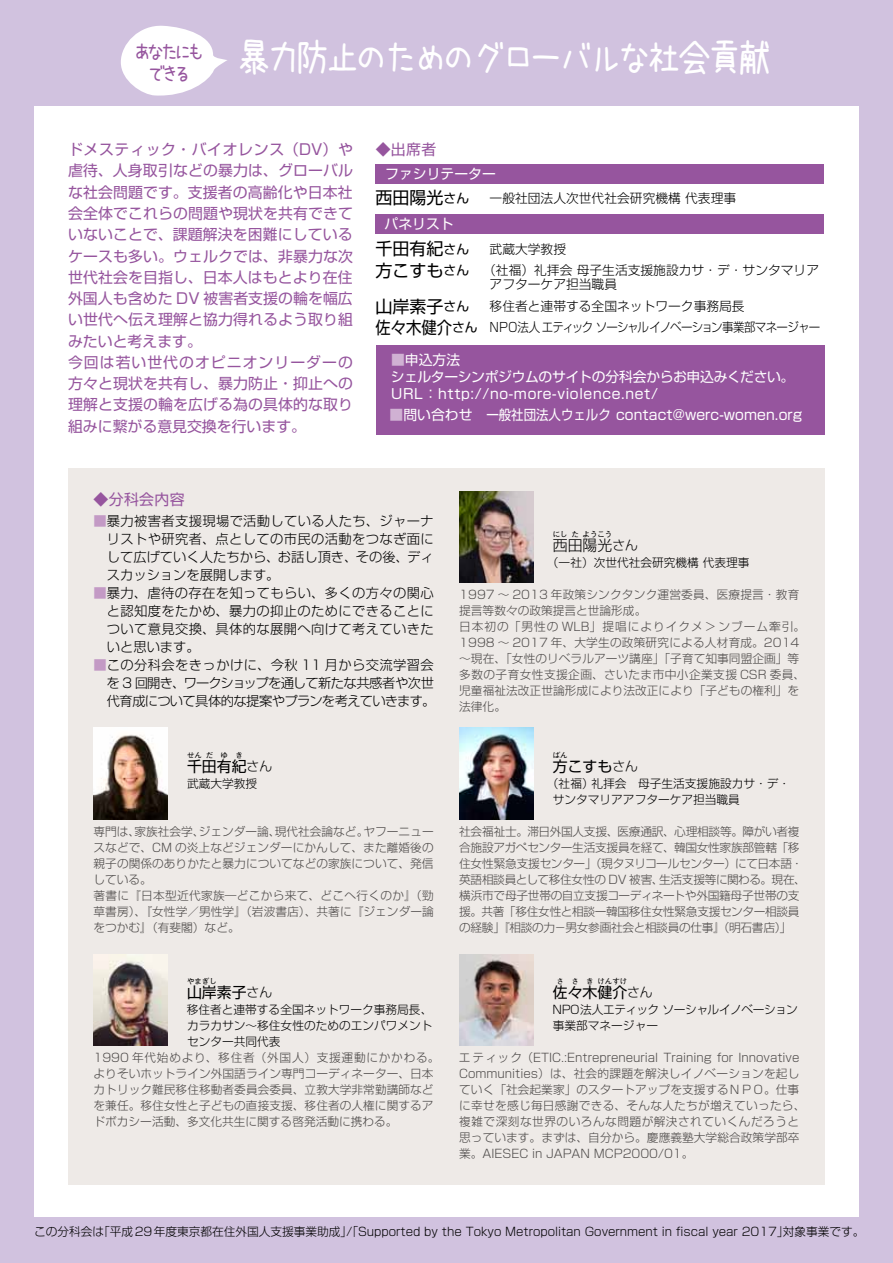
<style>
.page{position:relative;width:893px;height:1263px;background:#d1c2df}
.page>*{position:absolute;margin:0;border:0;box-sizing:border-box;transform-origin:0 0}
.t1{font:37.95px "uzura font";letter-spacing:-.155em;color:#fff;scale:.92 1}
.t2{font:19.95px "uzura font";color:#96559e;scale:.92 1}
.t3{font:16.95px "Shin Go Pro";color:#000}
.t4{font:16.95px "Shin Go Pro";color:#000;scale:.9 1}
.t5{font:14.85px/21.3px "Shin Go Pro";letter-spacing:.01em;color:#96559e}
.t6{font:14.85px "Shin Go Pro";color:#000}
.t7{font:300 14.85px "Shin Go Pro";color:#000}
.t8{font:13.8px/17px "Shin Go Pro";color:#fff}
.t9{font:300 13.35px/18px "Shin Go Pro";color:#000;text-align:justify}
.t10{font:300 13.35px/18px "Shin Go Pro";letter-spacing:-.04em;color:#000}
.t11{font:300 12.75px/21.8px "Shin Go Pro";color:#000}
.t12{font:300 12.75px "Shin Go Pro";letter-spacing:-.075em;color:#000;scale:.9 1}
.t13{font:300 11.7px/15.9px "Shin Go Pro";letter-spacing:.005em;color:#4c4948}
.t14{font:300 11.7px/15.9px "Shin Go Pro";color:#000}
.t15{font:300 11.7px/15.9px "Shin Go Pro";letter-spacing:-.025em;color:#4c4948}
.t16{font:300 11.7px "Shin Go Pro";letter-spacing:-.03em;color:#4c4948}
.t17{font:300 11.7px/15.9px "Shin Go Pro";letter-spacing:-.025em;color:#000}
.t18{font:300 11.7px "Shin Go Pro";letter-spacing:-.02em;color:#4c4948}
.t19{font:7.5px "Shin Go Pro";color:#000}
.t20{font:300 7.5px "Shin Go Pro";color:#000}
.s1{font-size:12.75px}
.s2{color:#d0b1d3}
.s3{color:#c39ac5}
.s4{font-weight:300;font-size:12.75px}
</style>
<div class="page">
<div style="left:34px;top:107px;width:825px;height:1110px;background:#fff"></div>
<div style="left:68px;top:468px;width:757px;height:716px;background:#eeeae7"></div>
<div style="left:375px;top:164px;width:449px;height:19px;background:#96559e"></div>
<div style="left:375px;top:214px;width:449px;height:19px;background:#96559e"></div>
<div style="left:376px;top:346px;width:449px;height:89px;background:#96559e"></div>
<svg style="left:121px;top:25px;width:106px;height:71px"></svg>
<img style="left:94px;top:728px;width:74px;height:91px">
<img style="left:459px;top:491px;width:74px;height:92px">
<img style="left:459px;top:954px;width:74px;height:91px">
<img style="left:459px;top:728px;width:74px;height:91px">
<img style="left:94px;top:954px;width:74px;height:91px">
<h1 class="t1" style="left:133px;top:38px;width:696px"><sup>あなたにも</sup> 暴力防止のためのグローバルな社会貢献</h1>
<h2 class="t2" style="left:147px;top:64px;width:50px">できる</h2>
<p class="t5" style="left:68px;top:137px;width:286px">ドメスティック・バイオレンス（DV）や虐待、人身取引などの暴力は、グローバルな社会問題です。支援者の高齢化や日本社会全体でこれらの問題や現状を共有できていないことで、課題解決を困難にしているケースも多い。ウェルクでは、非暴力な次世代社会を目指し、日本人はもとより在住外国人も含めた DV 被害者支援の輪を幅広い世代へ伝え理解と協力得れるよう取り組みたいと考えます。<br>今回は若い世代のオピニオンリーダーの方々と現状を共有し、暴力防止・抑止への理解と支援の輪を広げる為の具体的な取り組みに繋がる意見交換を行います。</p>
<p class="t5" style="left:376px;top:137px;width:62px">◆出席者</p>
<p class="t8" style="left:385px;top:163px;width:112px">ファシリテーター</p>
<p class="t8" style="left:385px;top:213px;width:71px">パネリスト</p>
<h3 class="t3" style="left:376px;top:184px;width:95px">西田陽光<span class="s1">さん</span></h3>
<p class="t11" style="left:490px;top:185px;width:248px">一般社団法人次世代社会研究機構代表理事</p>
<h3 class="t3" style="left:376px;top:235px;width:95px">千田有紀<span class="s1">さん</span></h3>
<p class="t11" style="left:490px;top:236px;width:78px">武蔵大学教授</p>
<h3 class="t3" style="left:376px;top:256px;width:95px">方こすも<span class="s1">さん</span></h3>
<h3 class="t3" style="left:376px;top:292px;width:95px">山岸素子<span class="s1">さん</span></h3>
<p class="t11" style="left:483px;top:258px;width:337px">（社福）礼拝会母子生活支援施設カサ・デ・サンタマリア</p>
<p class="t11" style="left:490px;top:272px;width:257px">アフターケア担当職員<br>移住者と連帯する全国ネットワーク事務局長</p>
<h3 class="t4" style="left:376px;top:314px;width:115px">佐々木健介<span class="s1">さん</span></h3>
<p class="t12" style="left:488px;top:317px;width:370px">ＮＰＯ法人エティックソーシャルイノベーション事業部マネージャー</p>
<p class="t8" style="left:391px;top:350px;width:405px"><span class="s2">■</span>申込方法<br>シェルターシンポジウムのサイトの分科会からお申込みください。<br>URL：http://no-more-violence.net/</p>
<p class="t8" style="left:390px;top:404px;width:414px"><span class="s2">■</span>問い合わせ　一般社団法人ウェルク contact@werc-women.org</p>
<p class="t5" style="left:94px;top:486px;width:93px">◆分科会内容</p>
<p class="t9" style="left:107px;top:510px;width:328px;text-indent:-13px"><span class="s3">■</span>暴力被害者支援現場で活動している人たち、ジャーナリストや研究者、点としての市民の活動をつなぎ面にして広げていく人たちから、お話し頂き、その後、ディスカッションを展開します。</p>
<p class="t9" style="left:107px;top:582px;width:328px;text-indent:-13px"><span class="s3">■</span>暴力、虐待の存在を知ってもらい、多くの方々の関心と認知度をたかめ、暴力の抑止のためにできることについて意見交換、具体的な展開へ向けて考えていきたいと思います。</p>
<p class="t10" style="left:106px;top:654px;width:331px;text-indent:-13px"><span class="s3">■</span>この分科会をきっかけに、今秋 11 月から交流学習会を 3 回開き、ワークショップを通して新たな共感者や次世代育成について具体的な提案やプランを考えていきます。</p>
<p class="t19" style="left:187px;top:749px;width:16px">せん</p>
<p class="t19" style="left:206px;top:749px;width:9px">だ</p>
<p class="t19" style="left:221px;top:749px;width:9px">ゆ</p>
<p class="t19" style="left:235px;top:749px;width:9px">き</p>
<p class="t6" style="left:187px;top:754px;width:61px">千田有紀</p>
<p class="t11" style="left:247px;top:754px;width:27px">さん</p>
<p class="t14" style="left:187px;top:774px;width:72px">武蔵大学教授</p>
<p class="t13" style="left:199px;top:822px;width:83px">ジェンダー論、</p>
<p class="t13" style="left:134px;top:822px;width:72px">家族社会学、</p>
<p class="t13" style="left:275px;top:822px;width:95px">現代社会論など。</p>
<p class="t13" style="left:94px;top:822px;width:342px">専門は、<br>スなどで、CM の炎上などジェンダーにかんして、また離婚後の親子の関係のありかたと暴力についてなどの家族について、発信している。<br>著書に『日本型近代家族―どこから来て、どこへ行くのか』（勁草書房）、『女性学／男性学』（岩波書店）、共著に『ジェンダー論をつかむ』（有斐閣）など。</p>
<p class="t13" style="left:364px;top:822px;width:72px">ヤフーニュー</p>
<p class="t19" style="left:187px;top:975px;width:31px">やまぎし</p>
<p class="t14" style="left:187px;top:1000px;width:247px;text-align:justify">移住者と連帯する全国ネットワーク事務局長、カラカサン〜移住女性のためのエンパワメントセンター共同代表</p>
<p class="t13" style="left:94px;top:1048px;width:347px">1990 年代始めより、移住者（外国人）支援運動にかかわる。よりそいホットライン外国語ライン専門コーディネーター、日本カトリック難民移住移動者委員会委員、立教大学非常勤講師などを兼任。移住女性と子どもの直接支援、移住者の人権に関するアドボカシー活動、多文化共生に関する啓発活動に携わる。</p>
<p class="t6" style="left:187px;top:980px;width:87px">山岸素子<span class="s4">さん</span></p>
<p class="t20" style="left:553px;top:528px;width:16px">にし</p>
<p class="t20" style="left:571px;top:528px;width:9px">た</p>
<p class="t20" style="left:583px;top:528px;width:31px">ようこう</p>
<p class="t7" style="left:553px;top:533px;width:61px">西田陽光</p>
<p class="t11" style="left:612px;top:533px;width:27px">さん</p>
<p class="t14" style="left:547px;top:553px;width:204px">（一社）次世代社会研究機構代表理事</p>
<p class="t13" style="left:459px;top:585px;width:348px">1997 ～ 2013 年政策シンクタンク運営委員、医療提言・教育提言等数々の政策提言と世論形成。<br>日本初の「男性の WLB」提唱によりイクメ &gt; ンブーム牽引。<br>1998 ～ 2017 年、大学生の政策研究による人材育成。2014～現在、「女性のリベラルアーツ講座」「子育て知事同盟企画」等多数の子育女性支援企画、さいたま市中小企業支援 CSR 委員、児童福祉法改正世論形成により法改正により「子どもの権利」を法律化。</p>
<p class="t19" style="left:553px;top:749px;width:16px">ばん</p>
<p class="t6" style="left:553px;top:754px;width:87px">方こすも<span class="s4">さん</span></p>
<p class="t14" style="left:553px;top:774px;width:189px;text-indent:-6px">（社福）<br>サンタマリアアフターケア担当職員</p>
<p class="t18" style="left:459px;top:822px;width:342px">社会福祉士。滞日外国人支援、医療通訳、心理相談等。障がい者複</p>
<p class="t15" style="left:459px;top:838px;width:342px">合施設アガぺセンター生活支援員を経て、韓国女性家族部管轄「移</p>
<p class="t16" style="left:459px;top:854px;width:345px">住女性緊急支援センター」（現タヌリコールセンター）にて日本語・</p>
<p class="t15" style="left:659px;top:870px;width:148px">生活支援等に関わる。現在、</p>
<p class="t14" style="left:591px;top:774px;width:200px">礼拝会　母子生活支援施設カサ・デ・</p>
<p class="t15" style="left:459px;top:870px;width:342px">英語相談員として移住女性の DV 被害、<br>横浜市で母子世帯の自立支援コーディネートや外国籍母子世帯の支援。共著「移住女性と相談ー韓国移住女性緊急支援センター相談員の経験」『相談の力－男女参画社会と相談員の仕事』（明石書店「(</p>
<p class="t19" style="left:556px;top:975px;width:9px">さ</p>
<p class="t19" style="left:571px;top:975px;width:9px">さ</p>
<p class="t19" style="left:586px;top:975px;width:9px">き</p>
<p class="t19" style="left:597px;top:975px;width:31px">けんすけ</p>
<p class="t6" style="left:553px;top:980px;width:76px">佐々木健介</p>
<p class="t11" style="left:627px;top:979px;width:27px">さん</p>
<p class="t17" style="left:553px;top:1000px;width:247px">NPO法人エティックソーシャルイノベーション事業部マネージャー</p>
<p class="t13" style="left:459px;top:1048px;width:348px">エティック（ETIC.:Entrepreneurial Training for Innovative Communities）は、社会的課題を解決しイノベーションを起していく「社会起業家」のスタートアップを支援するＮＰＯ。仕事に幸せを感じ毎日感謝できる、そんな人たちが増えていったら、複雑で深刻な世界のいろんな問題が解決されていくんだろうと思っています。まずは、自分から。慶應義塾大学総合政策学部卒業。AIESEC in JAPAN MCP2000/01。</p>
<p class="t14" style="left:98px;top:1222px;width:692px">「平成29年度東京都在住外国人支援事業助成「/」 Supported by the Tokyo Metropolitan Government in fiscal year 2017」</p>
<p class="t14" style="left:34px;top:1222px;width:72px">この分科会は</p>
<p class="t14" style="left:783px;top:1222px;width:83px">対象事業です。</p>
</div>
